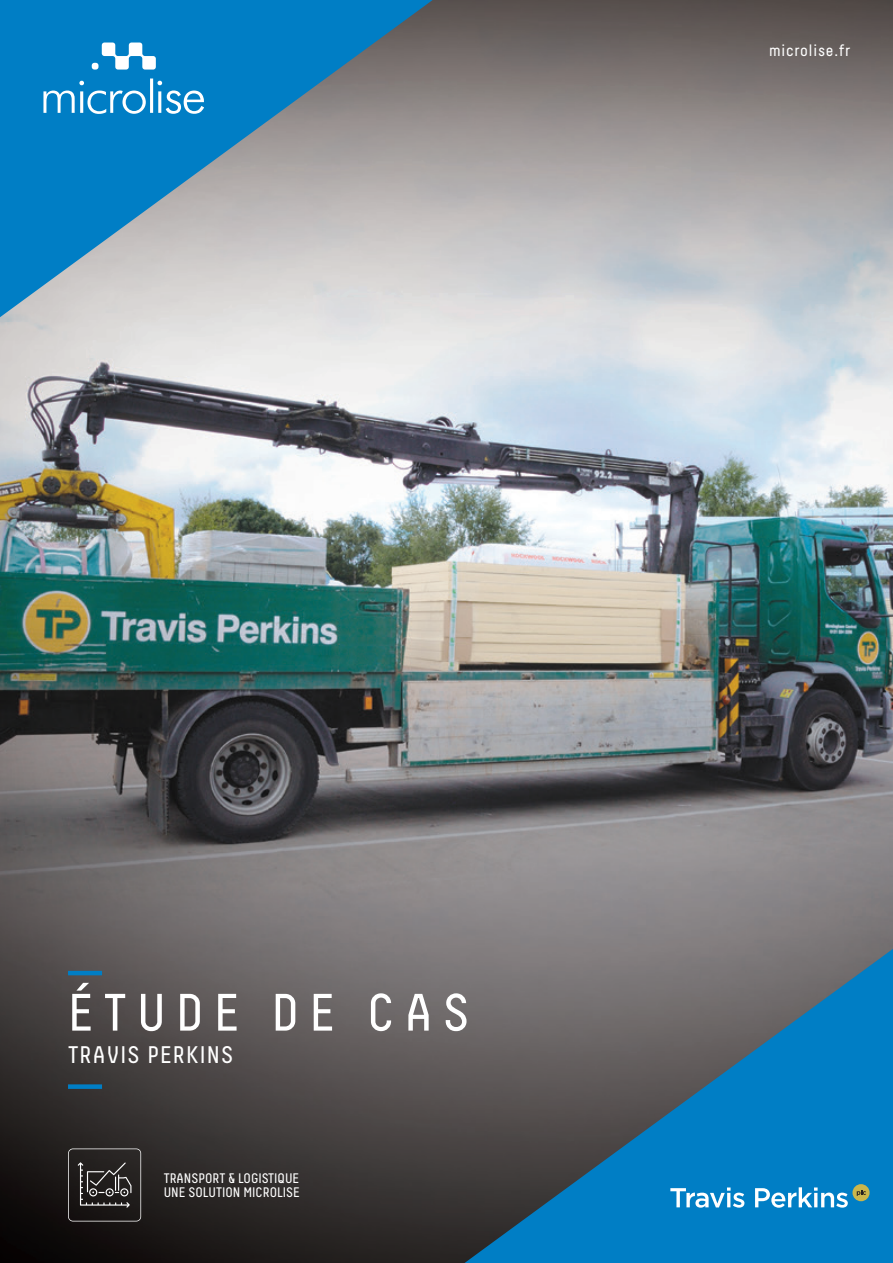
<style>
.page{position:relative;width:893px;height:1263px;background:#fff}
.page>*{position:absolute;margin:0;border:0;box-sizing:border-box;transform-origin:0 0}
.Title_Main{font:52.5px "Decima";letter-spacing:.2em;color:#fff}
.Title_Sub{font:24px "Decima";letter-spacing:.05em;color:#fff}
.Contact_details_Blue{font:16.5px "Decima";letter-spacing:.05em;color:#fff}
.Title_Sub-2{font:13.8px/13.8px "Decima";color:#fff}
</style>
<div class="page">
<img style="left:0;top:0;width:893px;height:1263px">
<svg style="left:465px;top:949px;width:428px;height:314px;background:#336e90"></svg>
<hr style="left:68px;top:971px;width:34px;height:4px;background:#007ec5">
<div style="left:68px;top:1084px;width:34px;height:5px;background:#007ec5"></div>
<svg style="left:670px;top:1187px;width:74px;height:21px"></svg>
<svg style="left:755px;top:1187px;width:93px;height:21px"></svg>
<div style="left:852px;top:1184px;width:18px;height:17px;background:#cab64b;border-radius:50%"></div>
<svg style="left:857px;top:1190px;width:9px;height:6px"></svg>
<svg style="left:0;top:0;width:433px;height:317px;background:#659cbc"></svg>
<svg style="left:68px;top:1148px;width:73px;height:73px;background:#373433"></svg>
<svg style="left:43px;top:43px;width:161px;height:71px;background:#2d95cf"></svg>
<p class="Contact_details_Blue" style="left:769px;top:41px;width:83px">microlise.fr</p>
<p class="Title_Main" style="left:68px;top:983px;width:403px">ÉTUDE DE CAS</p>
<p class="Title_Sub" style="left:68px;top:1041px;width:167px">TRAVIS PERKINS</p>
<p class="Title_Sub-2" style="left:164px;top:1171px;width:138px">TRANSPORT &amp; LOGISTIQUE<br>UNE SOLUTION MICROLISE</p>
</div>
